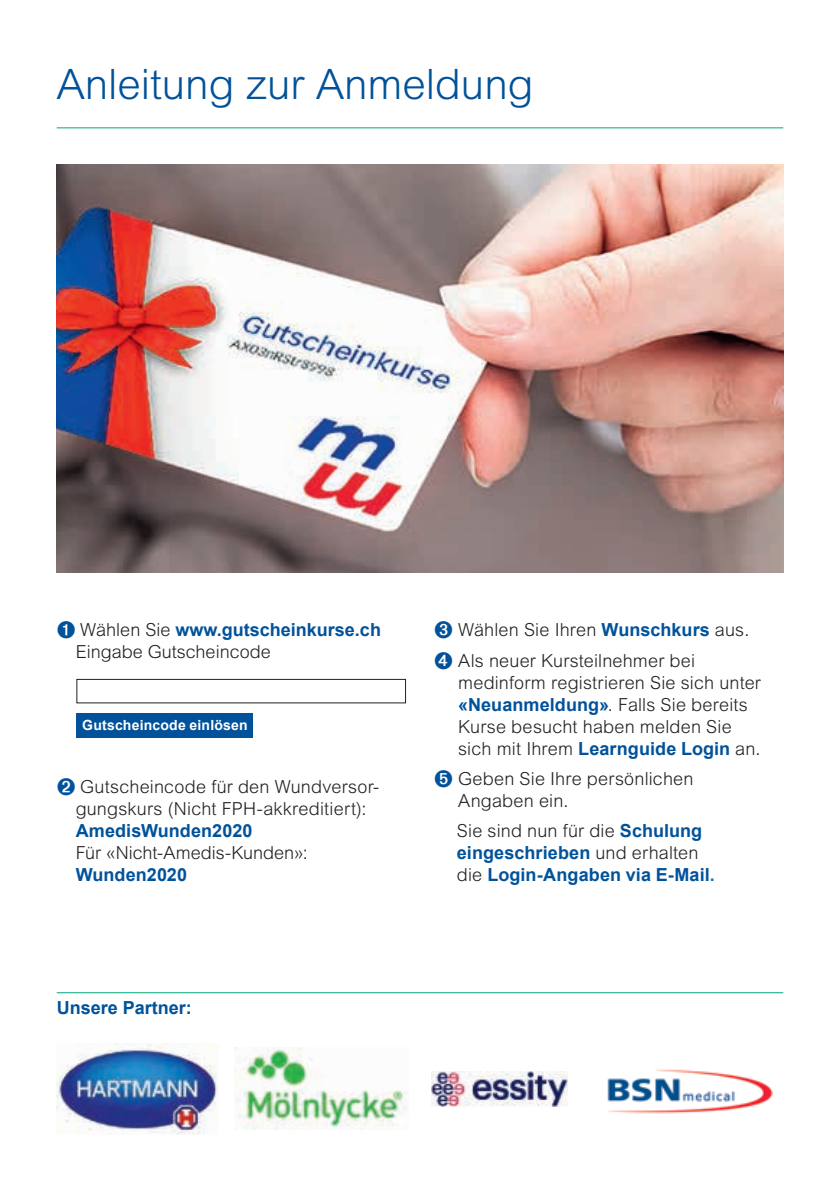
<style>
.page{position:relative;width:840px;height:1191px;background:#fff}
.page>*{position:absolute;margin:0;border:0;box-sizing:border-box;transform-origin:0 0}
.t1{font:300 42px "Arial MT Std";color:#01529a}
.t2{font:300 18px/22px "Arial MT Std";letter-spacing:.01em;color:#231f20}
.t3{font:700 18px/22px "Arial";letter-spacing:.005em;color:#01529b}
.t4{font:700 18px "Arial";color:#01529a}
.t5{font:700 14px "Arial";letter-spacing:.015em;color:#fff}
.s1{color:#01529b}
.s2{font-family:"Arial MT Std";font-weight:300;color:#231f20}
.s3{font-family:"Arial";font-weight:700;color:#01529b}
.s4{color:#007cc2}
</style>
<div class="page">
<hr style="left:57px;top:127px;width:725px;height:1px;background:#00a77e">
<hr style="left:57px;top:992px;width:725px;height:1px;background:#00a77e">
<img style="left:57px;top:164px;width:725px;height:409px">
<div style="left:77px;top:679px;width:328px;height:24px;border:1px solid #231f20"></div>
<div style="left:77px;top:713px;width:176px;height:24px;background:#01529b"></div>
<img style="left:431px;top:1071px;width:136px;height:35px">
<img style="left:234px;top:1048px;width:174px;height:81px">
<img style="left:57px;top:1043px;width:160px;height:91px">
<img style="left:607px;top:1068px;width:166px;height:46px">
<h1 class="t1" style="left:57px;top:60px;width:478px">Anleitung zur Anmeldung</h1>
<p class="t4" style="left:57px;top:618px;width:325px"><span class="s1">➊</span> <span class="s2">Wählen Sie</span> www.gutscheinkurse.ch</p>
<p class="t2" style="left:76px;top:641px;width:196px">Eingabe Gutscheincode</p>
<p class="t5" style="left:82px;top:716px;width:167px">Gutscheincode einlösen</p>
<p class="t2" style="left:57px;top:775px;width:324px;text-align:center"><span class="s1">➋</span> Gutscheincode für den Wundversor&shy;gungskurs (Nicht FPH-akkreditiert):</p>
<p class="t3" style="left:76px;top:820px;width:178px">AmedisWunden2020</p>
<p class="t2" style="left:76px;top:841px;width:233px">Für «Nicht-Amedis-Kunden»:</p>
<p class="t3" style="left:76px;top:864px;width:113px">Wunden2020</p>
<p class="t4" style="left:57px;top:995px;width:137px">Unsere Partner:</p>
<p class="t2" style="left:434px;top:615px;width:316px;line-height:30px"><span class="s1">➌</span> Wählen Sie Ihren <span class="s3">Wunschkurs</span> aus.<br><span class="s1">➍</span> Als neuer Kursteilnehmer bei</p>
<p class="t2" style="left:458px;top:671px;width:304px">medinform registrieren Sie sich unter <span class="s3">«Neuanmeldung»</span>. Falls Sie bereits Kurse besucht haben melden Sie sich mit Ihrem <span class="s3">Learnguide Login</span> an.</p>
<p class="t2" style="left:458px;top:767px;width:237px;text-indent:-24px"><span class="s1">➎</span> Geben Sie Ihre persönlichen<br>Angaben ein.</p>
<p class="t2" style="left:456px;top:819px;width:247px">Sie sind nun für die <span class="s3">Schulung</span></p>
<p class="t3" style="left:456px;top:842px;width:259px">eingeschrieben <span class="s2">und erhalten die</span> Login-Angaben via E-Mail<span class="s4">.</span></p>
</div>
